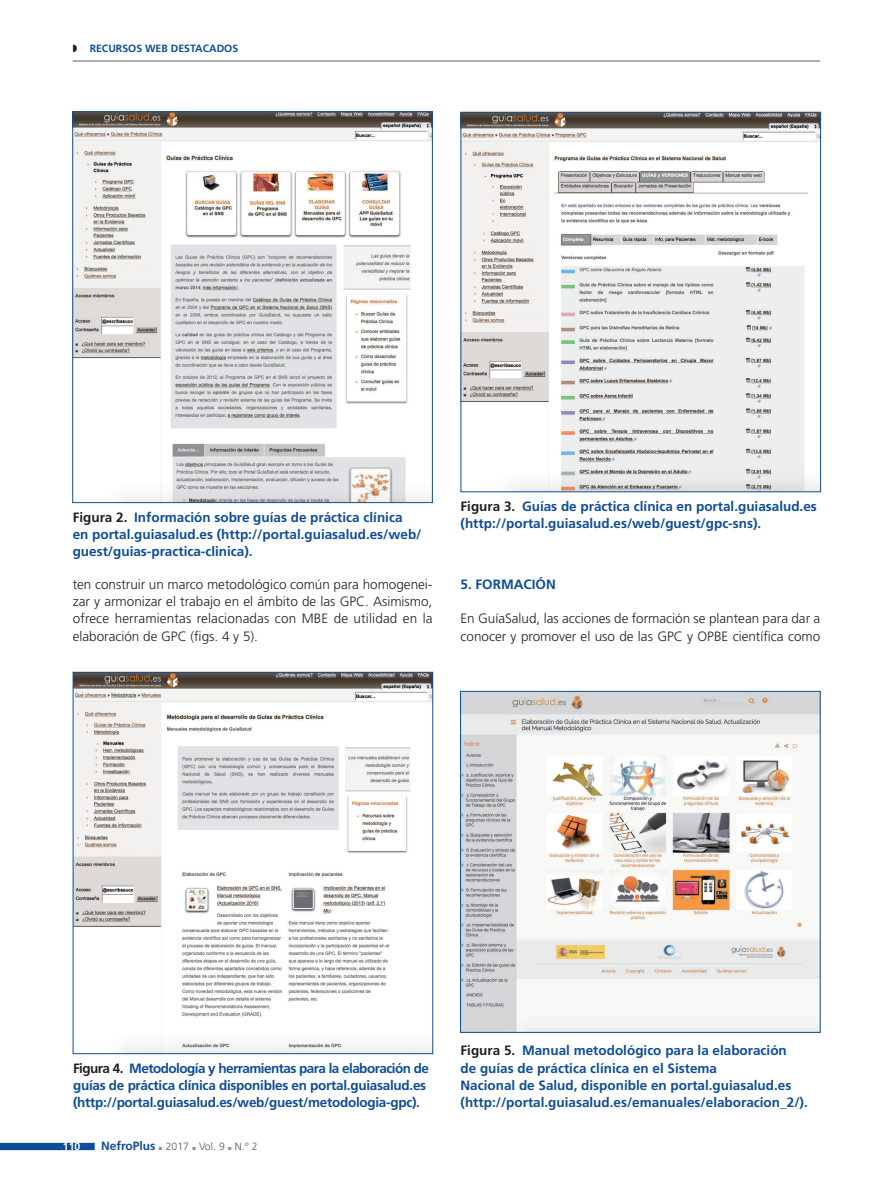
<style>
.page{position:relative;width:893px;height:1191px;background:#fff}
.page>*{position:absolute;margin:0;border:0;box-sizing:border-box;transform-origin:0 0}
.t1{font:700 13.5px/17.2px "Frutiger";color:#0f4d96}
.t2{font:300 13.5px/17.2px "Frutiger";color:#231f20;text-align:justify}
.t3{font:700 13.5px/17.2px "Frutiger";letter-spacing:-.02em;color:#0f4d96}
.t4{font:700 12px "Frutiger";color:#0f4d96}
.t5{font:700 10.5px "Frutiger";color:#0f4d96}
.t6{font:300 10.5px "Frutiger";color:#57585a}
.t7{font:700 10.5px "Frutiger";color:#fff}
.s1{color:#231f20}
.s2{color:#858fbf}
</style>
<div class="page">
<svg style="left:0;top:1142px;width:95px;height:8px"></svg>
<hr style="left:73px;top:60px;width:747px;height:2px;background:#939598">
<img style="left:462px;top:693px;width:357px;height:337px">
<div style="left:460px;top:691px;width:361px;height:341px;border:1px solid #0f4d96"></div>
<img style="left:75px;top:674px;width:356px;height:378px">
<div style="left:73px;top:672px;width:360px;height:382px;border:1px solid #0f4d96"></div>
<img style="left:462px;top:114px;width:357px;height:376px">
<div style="left:460px;top:112px;width:361px;height:380px;border:1px solid #0f4d96"></div>
<img style="left:74px;top:113px;width:357px;height:388px">
<div style="left:72px;top:111px;width:361px;height:392px;border:1px solid #0f4d96"></div>
<p class="t5" style="left:73px;top:42px;width:167px"><span class="s1">◗</span> RECURSOS WEB DESTACADOS</p>
<p class="t1" style="left:460px;top:497px;width:358px"><span class="s1">Figura 3.</span> Guías de práctica clínica en portal.guiasalud.es (http://portal.guiasalud.es/web/guest/gpc-sns).</p>
<p class="t1" style="left:73px;top:508px;width:350px"><span class="s1">Figura 2.</span> Información sobre guías de práctica clínica en portal.guiasalud.es (http://portal.guiasalud.es/web/ guest/guias-practica-clinica).</p>
<p class="t2" style="left:73px;top:575px;width:361px">ten construir un marco metodológico común para homogenei&shy;zar y armonizar el trabajo en el ámbito de las GPC. Asimismo, ofrece herramientas relacionadas con MBE de utilidad en la elaboración de GPC (figs. 4 y 5).</p>
<p class="t1" style="left:460px;top:575px;width:97px">5. FORMACIÓN</p>
<p class="t2" style="left:460px;top:610px;width:361px">En GuíaSalud, las acciones de formación se plantean para dar a conocer y promover el uso de las GPC y OPBE científica como</p>
<p class="t3" style="left:73px;top:1059px;width:357px"><span class="s1">Figura 4.</span> Metodología y herramientas para la elaboración de guías de práctica clínica disponibles en portal.guiasalud.es (http://portal.guiasalud.es/web/guest/metodologia-gpc).</p>
<p class="t7" style="left:63px;top:1140px;width:19px">110</p>
<p class="t4" style="left:101px;top:1139px;width:56px">NefroPlus</p>
<p class="t6" style="left:159px;top:1140px;width:100px"><span class="s2">■</span> 2017 <span class="s2">■</span> Vol. 9 <span class="s2">■</span> N.° 2</p>
<p class="t1" style="left:460px;top:1042px;width:349px"><span class="s1">Figura 5.</span> Manual metodológico para la elaboración<br>de guías de práctica clínica en el Sistema<br>Nacional de Salud, disponible en portal.guiasalud.es (http://portal.guiasalud.es/emanuales/elaboracion_2/).</p>
</div>
